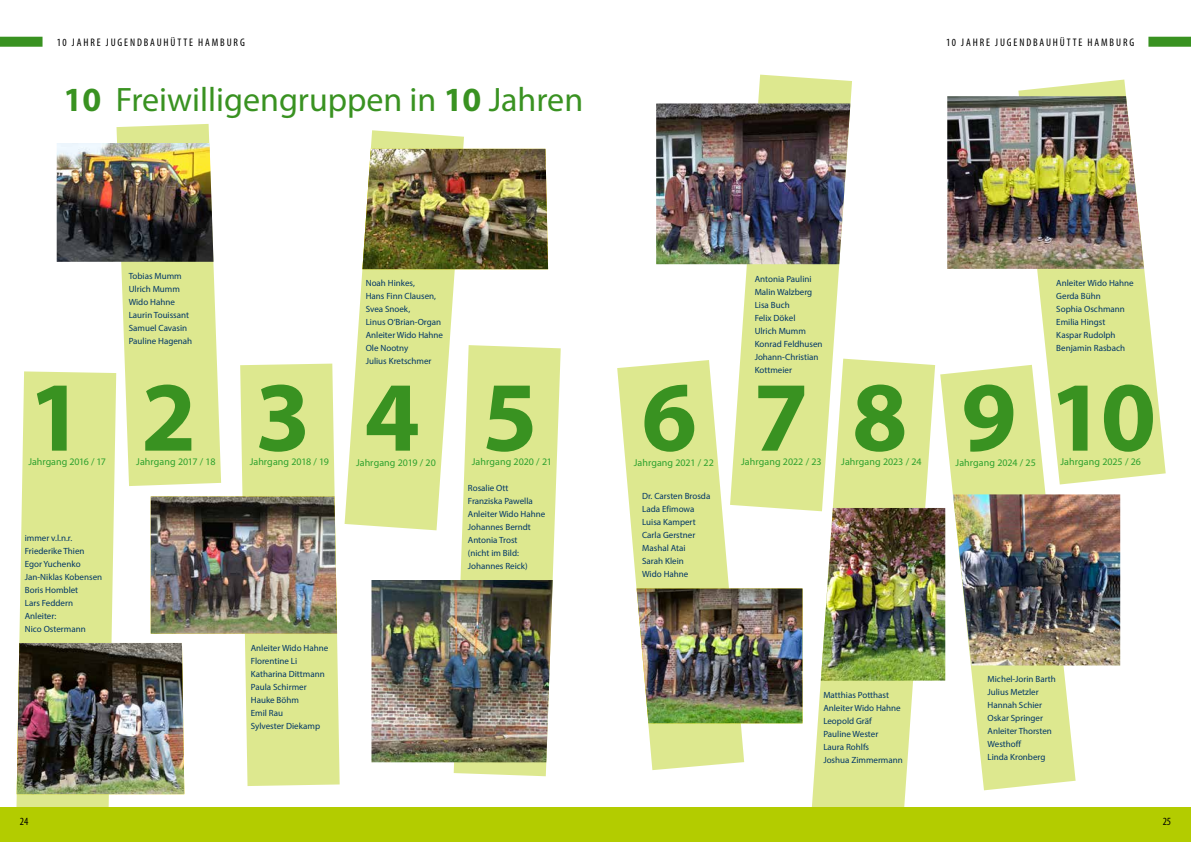
<style>
.page{position:relative;width:1191px;height:842px;background:#fff}
.page>*{position:absolute;margin:0;border:0;box-sizing:border-box;transform-origin:0 0}
.t1{font:700 100px "Myriad Pro";color:#399221}
.t2{font:34px "Myriad Pro";color:#399221}
.t3{font:condensed 11px "Myriad Pro";letter-spacing:.17em;color:#000}
.t4{font:10px "Myriad Pro";letter-spacing:.005em;color:#2da12e}
.t5{font:9px/13px "Myriad Pro";color:#003668}
.s1{font-weight:700}
</style>
<div class="page">
<div style="left:0;top:37px;width:43px;height:10px;background:#399221"></div>
<div style="left:1148px;top:37px;width:43px;height:10px;background:#399221"></div>
<div style="left:0;top:806px;width:1191px;height:36px;background:#b3cc00"></div>
<svg style="left:16px;top:371px;width:100px;height:436px;background:#dfe998"></svg>
<svg style="left:116px;top:124px;width:105px;height:362px"></svg>
<svg style="left:240px;top:364px;width:100px;height:422px;background:#e0ea99"></svg>
<svg style="left:344px;top:130px;width:120px;height:400px;fill:#dde88f"></svg>
<svg style="left:454px;top:345px;width:107px;height:431px;fill:#dde88f"></svg>
<svg style="left:617px;top:360px;width:127px;height:410px;fill:#dde88f"></svg>
<svg style="left:1018px;top:80px;width:147px;height:403px;fill:#dde88f"></svg>
<svg style="left:940px;top:365px;width:135px;height:425px;fill:#dde88f"></svg>
<svg style="left:811px;top:359px;width:124px;height:448px;fill:#dde88f"></svg>
<svg style="left:730px;top:75px;width:122px;height:436px;fill:#dde88f"></svg>
<img style="left:947px;top:96px;width:197px;height:173px">
<img style="left:656px;top:103px;width:194px;height:161px">
<img style="left:821px;top:508px;width:124px;height:173px">
<img style="left:636px;top:588px;width:166px;height:135px">
<img style="left:371px;top:580px;width:182px;height:182px">
<img style="left:151px;top:496px;width:186px;height:138px">
<img style="left:17px;top:643px;width:167px;height:151px">
<img style="left:362px;top:149px;width:186px;height:120px">
<img style="left:57px;top:143px;width:156px;height:119px">
<img style="left:953px;top:494px;width:167px;height:171px">
<p class="t3" style="left:57px;top:35px;width:190px">10 JAHRE JUGENDBAUHÜTTE HAMBURG</p>
<p class="t3" style="left:946px;top:35px;width:190px">10 JAHRE JUGENDBAUHÜTTE HAMBURG</p>
<h2 class="t2" style="left:64px;top:78px;width:521px"><span class="s1">10</span> Freiwilligengruppen in <span class="s1">10</span> Jahren</h2>
<p class="t5" style="left:129px;top:270px;width:65px">Tobias Mumm<br>Ulrich Mumm<br>Wido Hahne<br>Laurin Touissant<br>Samuel Cavasin<br>Pauline Hagenah</p>
<p class="t5" style="left:366px;top:277px;width:79px">Noah Hinkes,<br>Hans Finn Clausen,<br>Svea Snoek,<br>Linus O‘Brian-Organ<br>Anleiter Wido Hahne<br>Ole Nootny<br>Julius Kretschmer</p>
<h1 class="t1" style="left:141px;top:352px;width:57px">2</h1>
<h1 class="t1" style="left:28px;top:352px;width:57px">1</h1>
<p class="t4" style="left:28px;top:456px;width:79px">Jahrgang 2016 / 17</p>
<p class="t4" style="left:136px;top:456px;width:81px">Jahrgang 2017 / 18</p>
<p class="t5" style="left:25px;top:532px;width:79px">immer v.l.n.r.<br>Friederike Thien<br>Egor Yuchenko<br>Jan-Niklas Kobensen<br>Boris Homblet<br>Lars Feddern<br>Anleiter:<br>Nico Ostermann</p>
<h1 class="t1" style="left:255px;top:352px;width:57px">3</h1>
<p class="t4" style="left:250px;top:456px;width:81px">Jahrgang 2018 / 19</p>
<h1 class="t1" style="left:364px;top:352px;width:57px">4</h1>
<p class="t4" style="left:356px;top:456px;width:81px">Jahrgang 2019 / 20</p>
<p class="t5" style="left:251px;top:642px;width:79px">Anleiter Wido Hahne<br>Florentine Li<br>Katharina Dittmann<br>Paula Schirmer<br>Hauke Böhm<br>Emil Rau<br>Sylvester Diekamp</p>
<h1 class="t1" style="left:482px;top:352px;width:57px">5</h1>
<p class="t4" style="left:472px;top:456px;width:82px">Jahrgang 2020 / 21</p>
<h1 class="t1" style="left:641px;top:352px;width:57px">6</h1>
<p class="t4" style="left:633px;top:456px;width:82px">Jahrgang 2021 / 22</p>
<p class="t5" style="left:468px;top:481px;width:79px">Rosalie Ott<br>Franziska Pawella<br>Anleiter Wido Hahne<br>Johannes Berndt<br>Antonia Trost<br>(nicht im Bild:<br>Johannes Reick)</p>
<p class="t5" style="left:642px;top:489px;width:70px">Dr. Carsten Brosda<br>Lada Efimowa<br>Luisa Kampert<br>Carla Gerstner<br>Mashal Atai<br>Sarah Klein<br>Wido Hahne</p>
<p class="t5" style="left:754px;top:272px;width:69px">Antonia Paulini<br>Malin Walzberg<br>Lisa Buch<br>Felix Dökel<br>Ulrich Mumm<br>Konrad Feldhusen<br>Johann-Christian<br>Kottmeier</p>
<p class="t5" style="left:1056px;top:276px;width:79px">Anleiter Wido Hahne<br>Gerda Bühn<br>Sophia Oschmann<br>Emilia Hingst<br>Kaspar Rudolph<br>Benjamin Rasbach</p>
<h1 class="t1" style="left:753px;top:352px;width:156px">7 8</h1>
<p class="t4" style="left:841px;top:456px;width:82px">Jahrgang 2023 / 24</p>
<p class="t4" style="left:955px;top:456px;width:82px">Jahrgang 2024 / 25</p>
<h1 class="t1" style="left:961px;top:352px;width:196px">9 10</h1>
<p class="t4" style="left:1060px;top:456px;width:82px">Jahrgang 2025 / 26</p>
<p class="t4" style="left:741px;top:456px;width:82px">Jahrgang 2022 / 23</p>
<p class="t5" style="left:823px;top:688px;width:81px">Matthias Potthast<br>Anleiter Wido Hahne<br>Leopold Gräf<br>Pauline Wester<br>Laura Rohlfs<br>Joshua Zimmermann</p>
<p class="t5" style="left:987px;top:672px;width:70px">Michel-Jorin Barth<br>Julius Metzler<br>Hannah Schier<br>Oskar Springer<br>Anleiter Thorsten<br>Westhoff<br>Linda Kronberg</p>
<p class="t3" style="left:20px;top:814px;width:10px">24</p>
<p class="t3" style="left:1162px;top:814px;width:10px">25</p>
</div>
